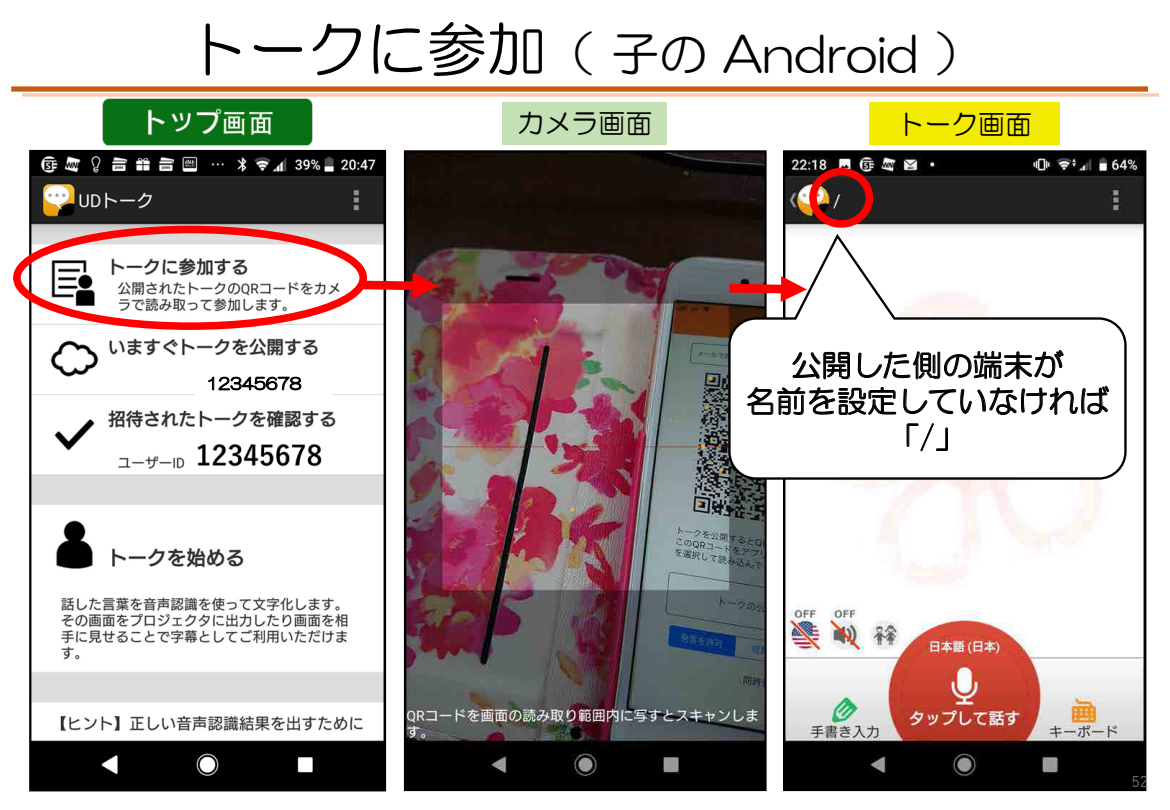
<style>
.page{position:relative;width:1170px;height:810px;background:#fff}
.page>*{position:absolute;margin:0;border:0;box-sizing:border-box;transform-origin:0 0}
.t1{font:48px "HG Maru Gothic MPRO";color:#000}
.t2{font:30px/36px "HG Maru Gothic MPRO";letter-spacing:.005em;color:#000;text-align:center}
.t3{font:27px "HG Maru Gothic MPRO";color:#000}
.t4{font:15.9px "HG Maru Gothic MPRO";letter-spacing:.01em;color:#000}
.t5{font:14.55px "Yu Gothic";color:#898989}
.s1{font-size:60px}
</style>
<div class="page">
<div style="left:11px;top:86px;width:1137px;height:6px;background:#c55a11"></div>
<svg style="left:22px;top:93px;width:1137px;height:4px;background:#f8d2b8"></svg>
<img style="left:32px;top:153px;width:351px;height:635px">
<div style="left:29px;top:150px;width:357px;height:641px;border:2px solid #000"></div>
<img style="left:785px;top:152px;width:359px;height:637px">
<div style="left:13px;top:226px;width:354px;height:104px;border:8px solid #f00;border-radius:50%"></div>
<div style="left:809px;top:168px;width:64px;height:60px;border:8px solid #f00;border-radius:50%"></div>
<div style="left:196px;top:368px;width:136px;height:30px;background:#fff"></div>
<svg style="left:208px;top:377px;width:93px;height:14px"></svg>
<img style="left:406px;top:152px;width:359px;height:637px">
<img style="left:103px;top:99px;width:209px;height:47px">
<div style="left:503px;top:102px;width:164px;height:42px;background:#c5e0b4"></div>
<div style="left:869px;top:102px;width:191px;height:43px;background:#f3eb00"></div>
<svg style="left:361px;top:273px;width:77px;height:26px"></svg>
<svg style="left:727px;top:232px;width:401px;height:249px"></svg>
<svg style="left:792px;top:351px;width:58px;height:29px"></svg>
<svg style="left:857px;top:325px;width:207px;height:55px"></svg>
<svg style="left:747px;top:387px;width:150px;height:29px"></svg>
<svg style="left:903px;top:386px;width:206px;height:29px"></svg>
<svg style="left:906px;top:423px;width:42px;height:29px"></svg>
<h1 class="t1" style="left:187px;top:30px;width:797px"><span class="s1">トークに参加</span>（子の Android ）</h1>
<p class="t3" style="left:517px;top:109px;width:136px">カメラ画面</p>
<p class="t3" style="left:897px;top:111px;width:137px">トーク画面</p>
<p class="t4" style="left:207px;top:376px;width:96px">12345678</p>
<p class="t2" style="left:746px;top:347px;width:365px">公開した側の端末が<br>名前を設定していなければ「/」</p>
<p class="t5" style="left:1132px;top:768px;width:18px">52</p>
</div>
